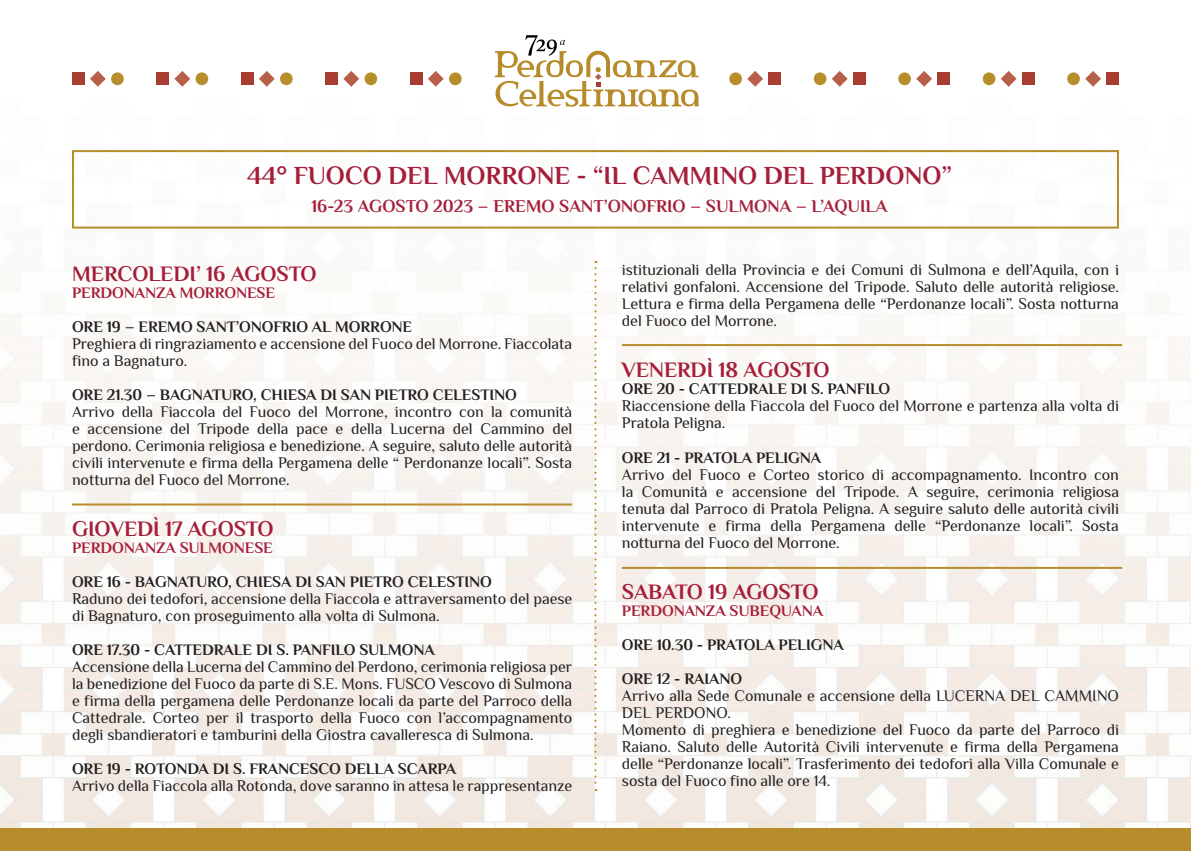
<style>
.page{position:relative;width:1191px;height:851px;background:#fff}
.page>*{position:absolute;margin:0;border:0;box-sizing:border-box;transform-origin:0 0}
.t1{font:700 26px "Philosopher";color:#a51e39}
.t2{font:700 22px "Philosopher";letter-spacing:-.005em;color:#a51e39}
.t3{font:700 18px "Philosopher";color:#a51e39}
.t4{font:16px/17px "Philosopher";letter-spacing:-.005em;color:#231f20}
.t5{font:700 16px/34px "Philosopher";letter-spacing:-.005em;color:#231f20}
.t6{font:700 16px "Philosopher";letter-spacing:-.005em;color:#a51e39}
</style>
<div class="page">
<img style="left:0;top:51px;width:1191px;height:777px">
<hr style="left:622px;top:344px;width:500px;height:2px;background:#b78d2c">
<div style="left:0;top:828px;width:1191px;height:22px;background:#b78d2c"></div>
<div style="left:72px;top:150px;width:1047px;height:78px;border:2px solid #b78d2c"></div>
<svg style="left:594px;top:261px;width:2px;height:529px"></svg>
<div style="left:72px;top:72px;width:13px;height:13px;background:#a83d31"></div>
<svg style="left:90px;top:71px;width:34px;height:16px"></svg>
<svg style="left:196px;top:72px;width:12px;height:13px"></svg>
<div style="left:156px;top:72px;width:13px;height:13px;background:#a83d31"></div>
<svg style="left:174px;top:71px;width:16px;height:16px"></svg>
<div style="left:241px;top:72px;width:13px;height:13px;background:#a83d31"></div>
<svg style="left:259px;top:71px;width:34px;height:16px"></svg>
<div style="left:325px;top:72px;width:13px;height:13px;background:#a83d31"></div>
<svg style="left:343px;top:71px;width:34px;height:16px"></svg>
<div style="left:410px;top:72px;width:13px;height:13px;background:#a83d31"></div>
<svg style="left:428px;top:71px;width:33px;height:16px"></svg>
<svg style="left:1067px;top:72px;width:12px;height:13px"></svg>
<div style="left:1106px;top:72px;width:13px;height:13px;background:#a83d31"></div>
<svg style="left:1085px;top:71px;width:16px;height:16px"></svg>
<div style="left:1021px;top:72px;width:13px;height:13px;background:#a83d31"></div>
<svg style="left:982px;top:71px;width:34px;height:16px"></svg>
<div style="left:937px;top:72px;width:13px;height:13px;background:#a83d31"></div>
<svg style="left:898px;top:71px;width:34px;height:16px"></svg>
<div style="left:852px;top:72px;width:13px;height:13px;background:#a83d31"></div>
<svg style="left:814px;top:71px;width:33px;height:16px"></svg>
<div style="left:768px;top:72px;width:13px;height:13px;background:#a83d31"></div>
<svg style="left:729px;top:71px;width:34px;height:16px"></svg>
<svg style="left:495px;top:35px;width:203px;height:72px"></svg>
<hr style="left:72px;top:503px;width:500px;height:2px;background:#b78d2c">
<hr style="left:622px;top:566px;width:500px;height:2px;background:#b78d2c">
<h1 class="t1" style="left:247px;top:158px;width:706px">44° FUOCO DEL MORRONE - “IL CAMMINO DEL PERDONO”</h1>
<p class="t3" style="left:311px;top:194px;width:577px">16-23 AGOSTO 2023 – EREMO SANT’ONOFRIO – SULMONA – L’AQUILA</p>
<h2 class="t2" style="left:72px;top:259px;width:246px">MERCOLEDI’ 16 AGOSTO</h2>
<p class="t6" style="left:72px;top:282px;width:204px">PERDONANZA MORRONESE</p>
<p class="t5" style="left:72px;top:309px;width:342px">ORE 19 – EREMO SANT’ONOFRIO AL MORRONE</p>
<p class="t4" style="left:72px;top:335px;width:502px">Preghiera di ringraziamento e accensione del Fuoco del Morrone. Fiaccolata fino a Bagnaturo.</p>
<p class="t5" style="left:72px;top:377px;width:446px">ORE 21.30 – BAGNATURO, CHIESA DI SAN PIETRO CELESTINO</p>
<p class="t4" style="left:72px;top:403px;width:502px;text-align:justify">Arrivo della Fiaccola del Fuoco del Morrone, incontro con la comunità e accensione del Tripode della pace e della Lucerna del Cammino del perdono. Cerimonia religiosa e benedizione. A seguire, saluto delle autorità civili intervenute e firma della Pergamena delle “ Perdonanze locali”. Sosta notturna del Fuoco del Morrone.</p>
<h2 class="t2" style="left:72px;top:514px;width:203px">GIOVEDÌ 17 AGOSTO</h2>
<p class="t6" style="left:72px;top:537px;width:202px">PERDONANZA SULMONESE</p>
<p class="t5" style="left:72px;top:564px;width:421px">ORE 16 - BAGNATURO, CHIESA DI SAN PIETRO CELESTINO</p>
<p class="t4" style="left:72px;top:590px;width:502px">Raduno dei tedofori, accensione della Fiaccola e attraversamento del paese di Bagnaturo, con proseguimento alla volta di Sulmona.</p>
<p class="t5" style="left:72px;top:632px;width:364px">ORE 17.30 - CATTEDRALE DI S. PANFILO SULMONA</p>
<p class="t4" style="left:72px;top:658px;width:502px;text-align:justify">Accensione della Lucerna del Cammino del Perdono, cerimonia religiosa per la benedizione del Fuoco da parte di S.E. Mons. FUSCO Vescovo di Sulmona e firma della pergamena delle Perdonanze locali da parte del Parroco della Cattedrale. Corteo per il trasporto della Fuoco con l’accompagnamento degli sbandieratori e tamburini della Giostra cavalleresca di Sulmona.</p>
<p class="t5" style="left:72px;top:751px;width:385px">ORE 19 - ROTONDA DI S. FRANCESCO DELLA SCARPA</p>
<p class="t4" style="left:72px;top:777px;width:502px">Arrivo della Fiaccola alla Rotonda, dove saranno in attesa le rappresentanze</p>
<p class="t4" style="left:622px;top:261px;width:498px;text-align:justify">istituzionali della Provincia e dei Comuni di Sulmona e dell’Aquila, con i relativi gonfaloni. Accensione del Tripode. Saluto delle autorità religiose.<br>Lettura e firma della Pergamena delle “Perdonanze locali”. Sosta notturna del Fuoco del Morrone.</p>
<h2 class="t2" style="left:622px;top:355px;width:209px">VENERDÌ 18 AGOSTO</h2>
<p class="t5" style="left:622px;top:372px;width:270px">ORE 20 - CATTEDRALE DI S. PANFILO</p>
<p class="t4" style="left:622px;top:397px;width:498px">Riaccensione della Fiaccola del Fuoco del Morrone e partenza alla volta di<br>Pratola Peligna.</p>
<p class="t5" style="left:622px;top:440px;width:201px">ORE 21 - PRATOLA PELIGNA</p>
<p class="t4" style="left:622px;top:465px;width:498px;text-align:justify">Arrivo del Fuoco e Corteo storico di accompagnamento. Incontro con la Comunità e accensione del Tripode. A seguire, cerimonia religiosa tenuta dal Parroco di Pratola Peligna. A seguire saluto delle autorità civili intervenute e firma della Pergamena delle “Perdonanze locali”. Sosta notturna del Fuoco del Morrone.</p>
<h2 class="t2" style="left:622px;top:576px;width:198px">SABATO 19 AGOSTO</h2>
<p class="t6" style="left:622px;top:599px;width:203px">PERDONANZA SUBEQUANA</p>
<p class="t5" style="left:622px;top:627px;width:223px">ORE 10.30 - PRATOLA PELIGNA<br>ORE 12 - RAIANO</p>
<p class="t4" style="left:622px;top:686px;width:498px">Arrivo alla Sede Comunale e accensione della LUCERNA DEL CAMMINO DEL PERDONO.<br>Momento di preghiera e benedizione del Fuoco da parte del Parroco di Raiano. Saluto delle Autorità Civili intervenute e firma della Pergamena delle “Perdonanze locali”. Trasferimento dei tedofori alla Villa Comunale e sosta del Fuoco fino alle ore 14.</p>
</div>
